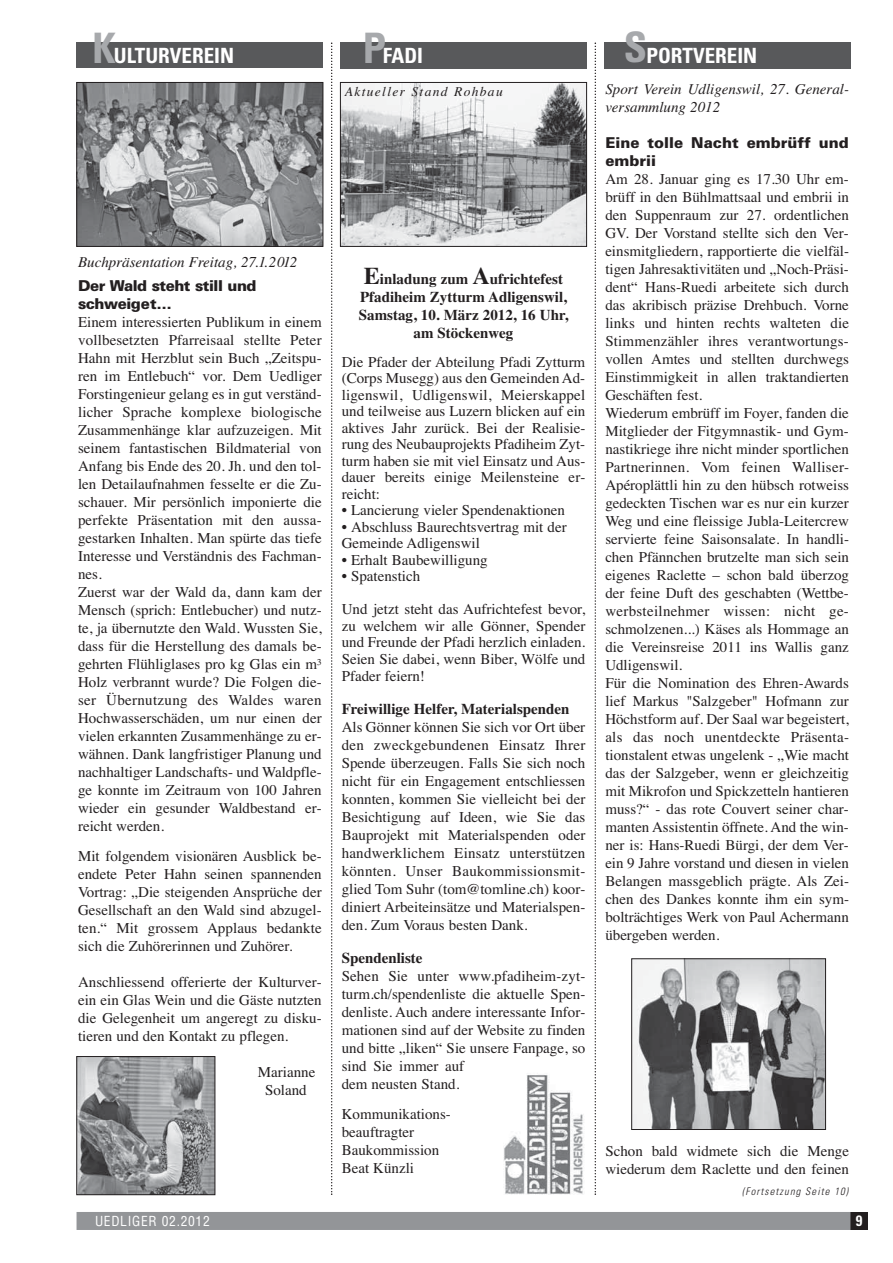
<style>
.page{position:relative;width:893px;height:1263px;background:#fff}
.page>*{position:absolute;margin:0;border:0;box-sizing:border-box;transform-origin:0 0}
.t1{font:700 condensed 21px "Univers";color:#fff}
.t2{font:15px/18px "Times";color:#231f20}
.t3{font:700 15px/18px "Times";color:#231f20;text-align:center}
.t4{font:italic 15px/18px "Times";color:#231f20}
.t5{font:900 15px/18px "Univers";letter-spacing:-.035em;color:#231f20}
.t6{font:900 15px/18px "Univers";color:#231f20}
.t7{font:700 condensed 15px "Univers";color:#fff}
.t8{font:italic 13.5px "Times";letter-spacing:.1em;color:#231f20}
.t9{font:condensed 13.5px "Helvetica";letter-spacing:.05em;color:#fff}
.t10{font:italic 300 condensed 10.5px "Univers";color:#231f20}
.s1{font-size:42px;color:#a7a9ac}
.s2{font-size:24px}
</style>
<div class="page">
<div style="left:850px;top:1212px;width:18px;height:17px;background:#231f20"></div>
<div style="left:77px;top:1212px;width:773px;height:18px;background:#939598"></div>
<svg style="left:595px;top:43px;width:1px;height:1152px"></svg>
<svg style="left:331px;top:43px;width:1px;height:1152px"></svg>
<div style="left:77px;top:43px;width:246px;height:25px;background:#58595b"></div>
<img style="left:79px;top:84px;width:242px;height:161px">
<div style="left:77px;top:82px;width:246px;height:165px;border:1px solid #231f20"></div>
<img style="left:79px;top:1058px;width:134px;height:135px">
<div style="left:77px;top:1056px;width:138px;height:139px;border:1px solid #231f20"></div>
<div style="left:340px;top:43px;width:247px;height:26px;background:#58595b"></div>
<img style="left:342px;top:84px;width:243px;height:161px">
<div style="left:340px;top:82px;width:247px;height:165px;border:1px solid #231f20"></div>
<img style="left:503px;top:1075px;width:81px;height:120px">
<div style="left:604px;top:43px;width:246px;height:26px;background:#58595b"></div>
<img style="left:633px;top:960px;width:191px;height:168px">
<div style="left:631px;top:958px;width:195px;height:172px;border:1px solid #231f20"></div>
<h1 class="t1" style="left:92px;top:48px;width:143px"><span class="s1">K</span>ULTURVEREIN</h1>
<h1 class="t1" style="left:363px;top:48px;width:62px"><span class="s1">P</span>FADI</h1>
<p class="t8" style="left:345px;top:86px;width:160px">Aktueller Stand Rohbau</p>
<p class="t4" style="left:78px;top:254px;width:221px">Buchpräsentation Freitag, 27.1.2012</p>
<p class="t5" style="left:78px;top:278px;width:180px">Der Wald steht still und schweiget...</p>
<p class="t2" style="left:78px;top:314px;width:245px">Einem interessierten Publikum in einem vollbesetzten Pfarreisaal stellte Peter Hahn mit Herzblut sein Buch „Zeitspu&shy;ren im Entlebuch“ vor. Dem Uedliger Forstingenieur gelang es in gut verständ&shy;licher Sprache komplexe biologische Zusammenhänge klar aufzuzeigen. Mit seinem fantastischen Bildmaterial von Anfang bis Ende des 20. Jh. und den tol&shy;len Detailaufnahmen fesselte er die Zu&shy;schauer. Mir persönlich imponierte die perfekte Präsentation mit den aussa&shy;gestarken Inhalten. Man spürte das tiefe Interesse und Verständnis des Fachman&shy;nes.<br>Zuerst war der Wald da, dann kam der Mensch (sprich: Entlebucher) und nutz&shy;te, ja übernutzte den Wald. Wussten Sie, dass für die Herstellung des damals be&shy;gehrten Flühliglases pro kg Glas ein m³<br>Holz verbrannt wurde? Die Folgen die&shy;ser Übernutzung des Waldes waren Hochwasserschäden, um nur einen der vielen erkannten Zusammenhänge zu er&shy;wähnen. Dank langfristiger Planung und nachhaltiger Landschafts- und Waldpfle&shy;ge konnte im Zeitraum von 100 Jahren wieder ein gesunder Waldbestand er&shy;reicht werden.</p>
<p class="t2" style="left:78px;top:848px;width:245px;text-align:justify">Mit folgendem visionären Ausblick be&shy;endete Peter Hahn seinen spannenden Vortrag: „Die steigenden Ansprüche der Gesellschaft an den Wald sind abzugel&shy;ten.“ Mit grossem Applaus bedankte sich die Zuhörerinnen und Zuhörer.</p>
<p class="t2" style="left:78px;top:974px;width:245px;text-align:justify">Anschliessend offerierte der Kulturver&shy;ein ein Glas Wein und die Gäste nutzten die Gelegenheit um angeregt zu disku&shy;tieren und den Kontakt zu pflegen.</p>
<p class="t2" style="left:258px;top:1064px;width:59px;text-align:center">Marianne<br>Soland</p>
<p class="t3" style="left:359px;top:272px;width:211px"><span class="s2">E</span>inladung zum <span class="s2">A</span>ufrichtefest<br>Pfadiheim Zytturm Adligenswil,<br>Samstag, 10. März 2012, 16 Uhr, am Stöckenweg</p>
<p class="t2" style="left:342px;top:355px;width:245px;line-height:16.5px;text-align:justify">Die Pfader der Abteilung Pfadi Zytturm (Corps Musegg) aus den Gemeinden Ad&shy;ligenswil, Udligenswil, Meierskappel und teilweise aus Luzern blicken auf ein aktives Jahr zurück. Bei der Realisie&shy;rung des Neubauprojekts Pfadiheim Zyt&shy;turm haben sie mit viel Einsatz und Aus&shy;dauer bereits einige Meilensteine er&shy;reicht:</p>
<p class="t2" style="left:342px;top:503px;width:225px">• Lancierung vieler Spendenaktionen</p>
<p class="t2" style="left:342px;top:520px;width:226px;line-height:16.5px">• Abschluss Baurechtsvertrag mit der<br>Gemeinde Adligenswil</p>
<p class="t2" style="left:342px;top:552px;width:147px">• Erhalt Baubewilligung</p>
<p class="t2" style="left:342px;top:569px;width:80px">• Spatenstich</p>
<p class="t2" style="left:342px;top:603px;width:245px;line-height:16.5px;text-align:justify">Und jetzt steht das Aufrichtefest bevor, zu welchem wir alle Gönner, Spender und Freunde der Pfadi herzlich einladen.<br>Seien Sie dabei, wenn Biber, Wölfe und Pfader feiern!</p>
<p class="t3" style="left:342px;top:701px;width:229px">Freiwillige Helfer, Materialspenden</p>
<p class="t2" style="left:342px;top:719px;width:245px;text-align:justify">Als Gönner können Sie sich vor Ort über den zweckgebundenen Einsatz Ihrer Spende überzeugen. Falls Sie sich noch nicht für ein Engagement entschliessen konnten, kommen Sie vielleicht bei der Besichtigung auf Ideen, wie Sie das Bauprojekt mit Materialspenden oder handwerklichem Einsatz unterstützen könnten. Unser Baukommissionsmit&shy;glied Tom Suhr (tom@tomline.ch) koor&shy;diniert Arbeiteinsätze und Materialspen&shy;den. Zum Voraus besten Dank.</p>
<p class="t3" style="left:342px;top:950px;width:82px">Spendenliste</p>
<p class="t2" style="left:342px;top:968px;width:245px">Sehen Sie unter www.pfadiheim-zyt&shy;turm.ch/spendenliste die aktuelle Spen&shy;denliste. Auch andere interessante Infor&shy;mationen sind auf der Website zu finden und bitte „liken“ Sie unsere Fanpage, so sind Sie immer auf<br>dem neusten Stand.</p>
<p class="t2" style="left:342px;top:1106px;width:111px">Kommunikations&shy;beauftragter<br>Baukommission<br>Beat Künzli</p>
<h1 class="t1" style="left:624px;top:48px;width:135px"><span class="s1">S</span>PORTVEREIN</h1>
<p class="t4" style="left:605px;top:81px;width:245px">Sport Verein Udligenswil, 27. General&shy;versammlung 2012</p>
<p class="t6" style="left:605px;top:135px;width:245px">Eine tolle Nacht embrüff und embrii</p>
<p class="t2" style="left:605px;top:171px;width:245px">Am 28. Januar ging es 17.30 Uhr em&shy;brüff in den Bühlmattsaal und embrii in den Suppenraum zur 27. ordentlichen GV. Der Vorstand stellte sich den Ver&shy;einsmitgliedern, rapportierte die vielfäl&shy;tigen Jahresaktivitäten und „Noch-Präsi&shy;dent“ Hans-Ruedi arbeitete sich durch das akribisch präzise Drehbuch. Vorne links und hinten rechts walteten die Stimmenzähler ihres verantwortungs&shy;vollen Amtes und stellten durchwegs Einstimmigkeit in allen traktandierten Geschäften fest.<br>Wiederum embrüff im Foyer, fanden die Mitglieder der Fitgymnastik- und Gym&shy;nastikriege ihre nicht minder sportlichen Partnerinnen. Vom feinen Walliser-Apéroplättli hin zu den hübsch rotweiss gedeckten Tischen war es nur ein kurzer Weg und eine fleissige Jubla-Leitercrew servierte feine Saisonsalate. In handli&shy;chen Pfännchen brutzelte man sich sein eigenes Raclette – schon bald überzog der feine Duft des geschabten (Wettbe&shy;werbsteilnehmer wissen: nicht ge&shy;schmolzenen...) Käses als Hommage an die Vereinsreise 2011 ins Wallis ganz Udligenswil.<br>Für die Nomination des Ehren-Awards lief Markus "Salzgeber" Hofmann zur Höchstform auf. Der Saal war begeistert, als das noch unentdeckte Präsenta&shy;tionstalent etwas ungelenk - „Wie macht das der Salzgeber, wenn er gleichzeitig mit Mikrofon und Spickzetteln hantieren muss?“ - das rote Couvert seiner char&shy;manten Assistentin öffnete. And the win&shy;ner is: Hans-Ruedi Bürgi, der dem Ver&shy;ein 9 Jahre vorstand und diesen in vielen Belangen massgeblich prägte. Als Zei&shy;chen des Dankes konnte ihm ein sym&shy;bolträchtiges Werk von Paul Achermann übergeben werden.</p>
<p class="t2" style="left:605px;top:1143px;width:245px">Schon bald widmete sich die Menge wiederum dem Raclette und den feinen</p>
<p class="t10" style="left:742px;top:1187px;width:110px">(Fortsetzung Seite 10)</p>
<p class="t9" style="left:95px;top:1216px;width:116px">UEDLIGER 02.2012</p>
<p class="t7" style="left:856px;top:1215px;width:8px">9</p>
</div>
